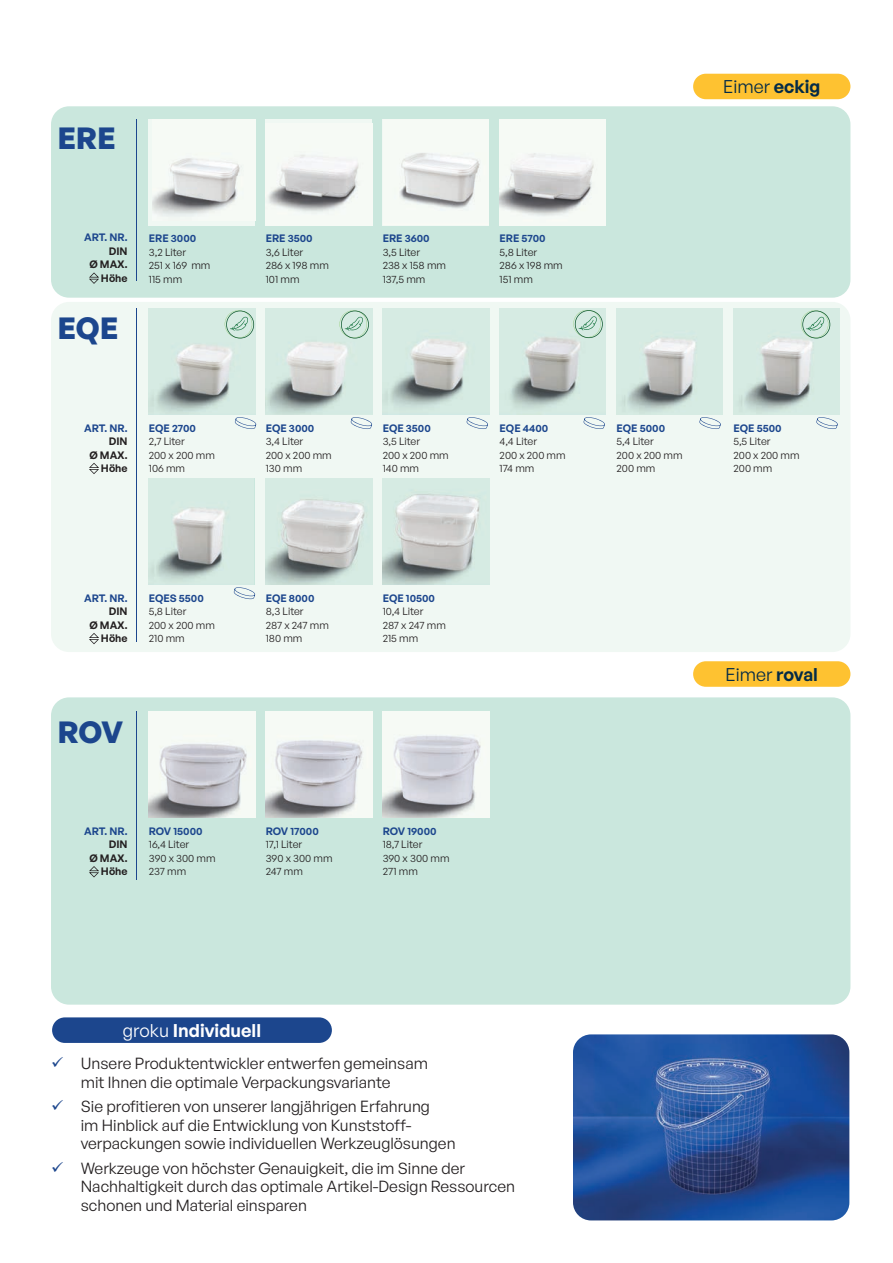
<style>
.page{position:relative;width:893px;height:1263px;background:#fff}
.page>*{position:absolute;margin:0;border:0;box-sizing:border-box;transform-origin:0 0}
.t1{font:700 30px "General Sans";color:#1c468d}
.t2{font:18px "General Sans";color:#042b47}
.t3{font:600 18px "General Sans";color:#fff}
.t4{font:15.75px/18.9px "General Sans";color:#231f20}
.t5{font:10.5px/13.5px "General Sans";color:#231f20}
.t6{font:600 10.5px "General Sans";color:#1c468d}
.t7{font:600 10.5px/13.5px "General Sans";color:#231f20;text-align:right}
.s1{font-weight:600}
.s2{font-weight:400}
.s3{color:#1c468d}
</style>
<div class="page">
<div style="left:51px;top:302px;width:799px;height:350px;background:#f0f8f3;border-radius:18px"></div>
<div style="left:51px;top:697px;width:799px;height:308px;background:#cae7dd;border-radius:18px"></div>
<div style="left:51px;top:106px;width:799px;height:192px;background:#cae7dd;border-radius:18px"></div>
<hr style="left:136px;top:119px;width:1px;height:162px;background:#1c468d">
<hr style="left:136px;top:308px;width:1px;height:333px;background:#1c468d">
<div style="left:149px;top:119px;width:106px;height:106px;background:#f0f8f3"></div>
<img style="left:152px;top:158px;width:88px;height:57px">
<div style="left:266px;top:119px;width:106px;height:106px;background:#f0f8f3"></div>
<img style="left:372px;top:123px;width:1px;height:102px">
<img style="left:269px;top:155px;width:89px;height:56px">
<img style="left:500px;top:119px;width:106px;height:106px">
<img style="left:383px;top:119px;width:106px;height:106px">
<img style="left:266px;top:308px;width:106px;height:107px">
<img style="left:149px;top:308px;width:106px;height:107px">
<img style="left:500px;top:308px;width:106px;height:106px">
<img style="left:383px;top:308px;width:106px;height:106px">
<img style="left:617px;top:308px;width:106px;height:107px">
<img style="left:733px;top:308px;width:107px;height:107px">
<img style="left:149px;top:478px;width:105px;height:107px">
<img style="left:372px;top:478px;width:1px;height:107px">
<img style="left:266px;top:478px;width:106px;height:107px">
<img style="left:383px;top:478px;width:106px;height:107px">
<svg style="left:225px;top:310px;width:29px;height:28px"></svg>
<svg style="left:340px;top:310px;width:29px;height:28px"></svg>
<svg style="left:573px;top:310px;width:30px;height:28px"></svg>
<svg style="left:801px;top:310px;width:29px;height:28px"></svg>
<svg style="left:234px;top:587px;width:21px;height:12px"></svg>
<svg style="left:699px;top:417px;width:22px;height:12px"></svg>
<svg style="left:816px;top:417px;width:22px;height:12px"></svg>
<svg style="left:584px;top:417px;width:21px;height:12px"></svg>
<svg style="left:467px;top:417px;width:21px;height:12px"></svg>
<svg style="left:351px;top:417px;width:21px;height:12px"></svg>
<svg style="left:235px;top:417px;width:21px;height:12px"></svg>
<hr style="left:136px;top:711px;width:1px;height:169px;background:#1c468d">
<img style="left:372px;top:711px;width:1px;height:107px">
<img style="left:266px;top:711px;width:106px;height:107px">
<img style="left:149px;top:711px;width:106px;height:107px">
<img style="left:383px;top:711px;width:106px;height:107px">
<div style="left:693px;top:74px;width:157px;height:25px;background:#fec231;border-radius:13px"></div>
<div style="left:693px;top:661px;width:157px;height:26px;background:#fec231;border-radius:13px"></div>
<div style="left:52px;top:1017px;width:280px;height:26px;background:#1c468d;border-radius:13px"></div>
<img style="left:573px;top:1034px;width:276px;height:186px">
<svg style="left:89px;top:272px;width:10px;height:12px"></svg>
<svg style="left:89px;top:463px;width:10px;height:11px"></svg>
<svg style="left:89px;top:633px;width:10px;height:11px"></svg>
<svg style="left:89px;top:866px;width:10px;height:11px"></svg>
<h1 class="t1" style="left:57px;top:119px;width:60px">ERE</h1>
<p class="t6" style="left:84px;top:231px;width:45px">ART. NR.</p>
<p class="t7" style="left:89px;top:244px;width:40px">DIN<br>Ø MAX.<br>Höhe</p>
<h1 class="t1" style="left:57px;top:309px;width:62px">EQE</h1>
<p class="t6" style="left:149px;top:232px;width:49px">ERE 3000</p>
<p class="t5" style="left:149px;top:245px;width:63px">3,2 Liter<br>251 x 169 mm<br>115 mm</p>
<p class="t6" style="left:84px;top:421px;width:45px">ART. NR.</p>
<p class="t7" style="left:89px;top:434px;width:40px">DIN<br>Ø MAX.<br>Höhe</p>
<p class="t6" style="left:149px;top:421px;width:49px">EQE 2700</p>
<p class="t5" style="left:149px;top:434px;width:68px">2,7 Liter<br>200 x 200 mm<br>106 mm</p>
<p class="t6" style="left:84px;top:591px;width:45px">ART. NR.</p>
<p class="t7" style="left:89px;top:604px;width:40px">DIN<br>Ø MAX.<br>Höhe</p>
<p class="t6" style="left:149px;top:591px;width:57px">EQES 5500</p>
<p class="t5" style="left:149px;top:604px;width:68px">5,8 Liter<br>200 x 200 mm<br>210 mm</p>
<h1 class="t1" style="left:57px;top:712px;width:67px">ROV</h1>
<p class="t6" style="left:84px;top:824px;width:45px">ART. NR.</p>
<p class="t7" style="left:89px;top:837px;width:40px">DIN<br>Ø MAX.<br>Höhe</p>
<p class="t6" style="left:149px;top:824px;width:55px">ROV 15000</p>
<p class="t5" style="left:149px;top:837px;width:68px">16,4 Liter<br>390 x 300 mm<br>237 mm</p>
<p class="t6" style="left:266px;top:232px;width:48px">ERE 3500</p>
<p class="t5" style="left:266px;top:245px;width:65px">3,6 Liter<br>286 x 198 mm<br>101 mm</p>
<p class="t6" style="left:266px;top:421px;width:50px">EQE 3000</p>
<p class="t5" style="left:266px;top:434px;width:68px">3,4 Liter<br>200 x 200 mm<br>130 mm</p>
<p class="t6" style="left:266px;top:591px;width:50px">EQE 8000</p>
<p class="t5" style="left:266px;top:604px;width:65px">8,3 Liter<br>287 x 247 mm<br>180 mm</p>
<p class="t6" style="left:266px;top:824px;width:55px">ROV 17000</p>
<p class="t5" style="left:266px;top:837px;width:68px">17,1 Liter<br>390 x 300 mm<br>247 mm</p>
<p class="t6" style="left:383px;top:232px;width:49px">ERE 3600</p>
<p class="t5" style="left:383px;top:245px;width:65px">3,5 Liter<br>238 x 158 mm<br>137,5 mm</p>
<p class="t6" style="left:383px;top:421px;width:50px">EQE 3500</p>
<p class="t5" style="left:383px;top:434px;width:68px">3,5 Liter<br>200 x 200 mm<br>140 mm</p>
<p class="t6" style="left:383px;top:591px;width:54px">EQE 10500</p>
<p class="t5" style="left:383px;top:604px;width:65px">10,4 Liter<br>287 x 247 mm<br>215 mm</p>
<p class="t6" style="left:383px;top:824px;width:55px">ROV 19000</p>
<p class="t5" style="left:383px;top:837px;width:68px">18,7 Liter<br>390 x 300 mm<br>271 mm</p>
<p class="t6" style="left:500px;top:232px;width:48px">ERE 5700</p>
<p class="t5" style="left:500px;top:245px;width:65px">5,8 Liter<br>286 x 198 mm<br>151 mm</p>
<p class="t6" style="left:500px;top:421px;width:50px">EQE 4400</p>
<p class="t5" style="left:500px;top:434px;width:68px">4,4 Liter<br>200 x 200 mm<br>174 mm</p>
<h2 class="t2" style="left:723px;top:75px;width:99px">Eimer <span class="s1">eckig</span></h2>
<p class="t6" style="left:617px;top:421px;width:50px">EQE 5000</p>
<p class="t5" style="left:617px;top:434px;width:68px">5,4 Liter<br>200 x 200 mm<br>200 mm</p>
<p class="t6" style="left:733px;top:421px;width:50px">EQE 5500</p>
<p class="t5" style="left:733px;top:434px;width:68px">5,5 Liter<br>200 x 200 mm<br>200 mm</p>
<h2 class="t2" style="left:725px;top:663px;width:94px">Eimer <span class="s1">roval</span></h2>
<h2 class="t3" style="left:123px;top:1019px;width:140px"><span class="s2">groku</span> Individuell</h2>
<h3 class="t4" style="left:51px;top:1053px;width:378px;text-align:center"><span class="s3">✓</span> Unsere Produktentwickler entwerfen gemeinsam mit Ihnen die optimale Verpackungsvariante</h3>
<h3 class="t4" style="left:81px;top:1096px;width:376px;text-indent:-30px"><span class="s3">✓</span> Sie profitieren von unserer langjährigen Erfahrung<br>im Hinblick auf die Entwicklung von Kunststoff&shy;verpackungen sowie individuellen Werkzeuglösungen</h3>
<h3 class="t4" style="left:81px;top:1158px;width:436px;text-indent:-30px"><span class="s3">✓</span> Werkzeuge von höchster Genauigkeit, die im Sinne der<br>Nachhaltigkeit durch das optimale Artikel-Design Ressourcen schonen und Material einsparen</h3>
</div>
